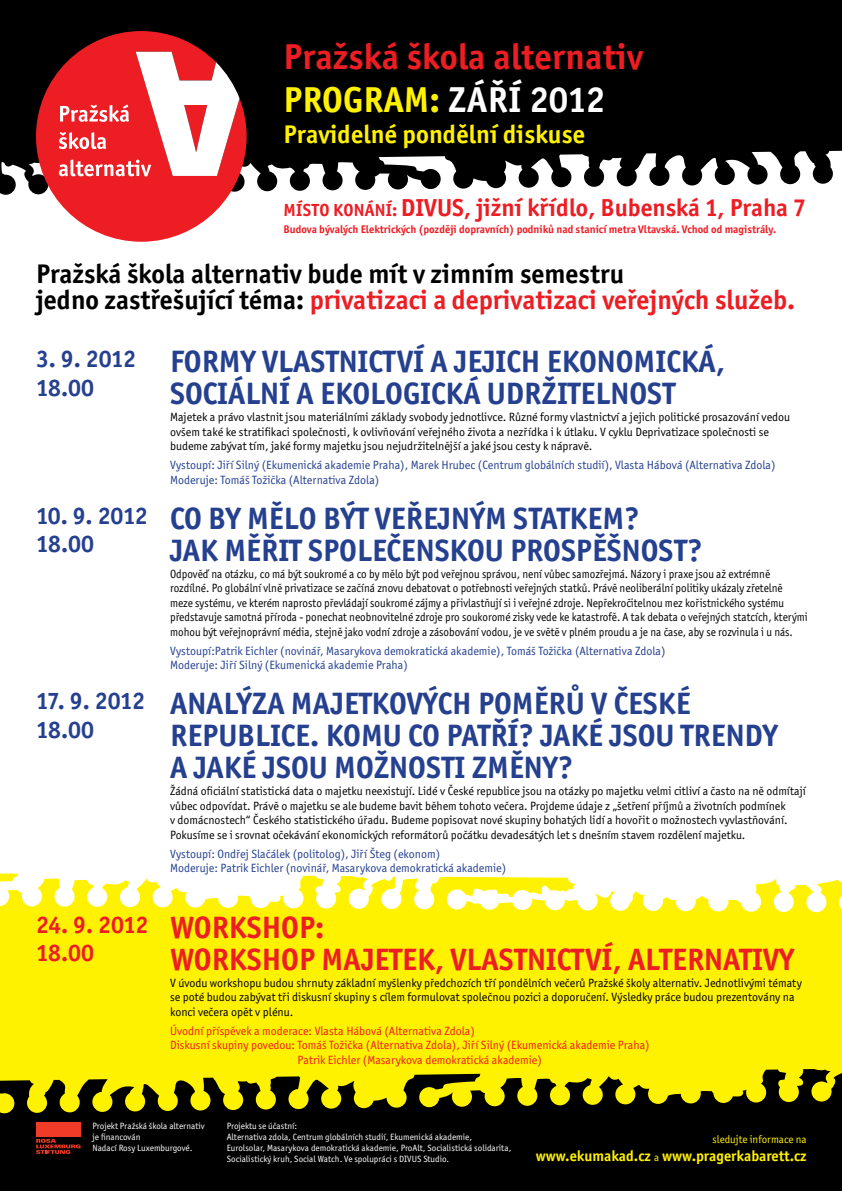
<style>
.page{position:relative;width:842px;height:1191px;background:#000}
.page>*{position:absolute;margin:0;border:0;box-sizing:border-box;transform-origin:0 0}
.t1{font:700 36.1px/43.3px "Officina Sans Itc TOT";letter-spacing:.005em;color:#ed1d24}
.t2{font:700 31px/32px "Officina Sans Itc TOT";color:#25408f}
.t3{font:700 31px/32px "Officina Sans Itc TOT";color:#ed1d24}
.t4{font:700 27px/26px "Officina Sans Itc TOT";color:#000}
.t5{font:700 25.7px "Officina Sans Itc TOT";letter-spacing:.005em;color:#fff200}
.t6{font:700 24.6px "Officina Sans Itc TOT";color:#ed1d24}
.t7{font:700 24px/28.8px "Officina Sans Itc TOT";letter-spacing:-.015em;color:#25408f}
.t8{font:700 24px/28.8px "Officina Sans Itc TOT";letter-spacing:-.02em;color:#ed1d24}
.t9{font:700 17.6px "Officina Sans Itc TOT";color:#ed1d24}
.t10{font:700 15px "Officina Sans Itc TOT";color:#fff200}
.t11{font:12px/14.4px "Officina Sans Itc TOT";color:#000}
.t12{font:12px/14.4px "Officina Sans Itc TOT";color:#000;scale:.93 1}
.t13{font:12px/14.4px "Officina Sans Itc TOT";color:#25408f}
.t14{font:12px "Officina Sans Itc TOT";color:#ed1d24}
.t15{font:700 11px "Officina Sans Itc TOT";color:#ed1d24}
.t16{font:11px "Officina Sans Itc TOT";color:#fff200}
.t17{font:9.1px/10.9px "Officina Sans Itc TOT";color:#fff}
.s1{color:#fff200}
.s2{color:#fff}
.s3{font-size:17.6px}
.s4{color:#ed1d24}
.s5{font-weight:400;font-size:11px}
</style>
<div class="page">
<div style="left:0;top:150px;width:842px;height:717px;background:#fff"></div>
<svg style="left:0;top:867px;width:842px;height:195px;background:#fff327"></svg>
<svg style="left:0;top:1062px;width:842px;height:77px"></svg>
<svg style="left:36px;top:31px;width:211px;height:211px;fill:#ed1d24"></svg>
<svg style="left:59px;top:52px;width:180px;height:124px;background:#eb7277"></svg>
<svg style="left:36px;top:1139px;width:45px;height:15px"></svg>
<div style="left:36px;top:1122px;width:45px;height:15px;background:#ef3b27"></div>
<h1 class="t1" style="left:283px;top:35px;width:361px">Pražská škola alternativ<br><span class="s1">PROGRAM:</span> <span class="s2">ZÁŘÍ 2012</span></h1>
<h3 class="t5" style="left:283px;top:118px;width:303px">Pravidelné pondělní diskuse</h3>
<h3 class="t9" style="left:284px;top:199px;width:22px">Místo</h3>
<h3 class="t9" style="left:333px;top:199px;width:11px">konání</h3>
<h3 class="t6" style="left:392px;top:193px;width:416px"><span class="s3">:</span> DIVUS, jižní křídlo, Bubenská 1, Praha 7</h3>
<p class="t15" style="left:283px;top:222px;width:494px">Budova bývalých Elektrických (později dopravních) podniků nad stanicí metra Vltavská. Vchod od magistrály.</p>
<h3 class="t4" style="left:36px;top:261px;width:760px">Pražská škola alternativ bude mít v zimním semestru<br>jedno zastřešující téma: <span class="s4">privatizaci a deprivatizaci veřejných služeb.</span></h3>
<h3 class="t7" style="left:36px;top:344px;width:102px">3. 9. 2012<br>18.00</h3>
<h2 class="t2" style="left:170px;top:345px;width:556px">FORMY VLASTNICTVÍ A JEJICH EKONOMICKÁ,<br>SOCIÁLNÍ A EKOLOGICKÁ UDRŽITELNOST</h2>
<p class="t11" style="left:170px;top:410px;width:622px">Majetek a právo vlastnit jsou materiálními základy svobody jednotlivce. Různé formy vlastnictví a jejich politické prosazování vedou ovšem také ke stratifikaci společnosti, k ovlivňování veřejného života a nezřídka i k útlaku. V cyklu Deprivatizace společnosti se budeme zabývat tím, jaké formy majetku jsou nejudržitelnější a jaké jsou cesty k nápravě.</p>
<p class="t13" style="left:170px;top:458px;width:607px">Vystoupí: Jiří Silný (Ekumenická akademie Praha), Marek Hrubec (Centrum globálních studií), Vlasta Hábová (Alternativa Zdola)<br>Moderuje: Tomáš Tožička (Alternativa Zdola)</p>
<h3 class="t7" style="left:36px;top:501px;width:113px">10. 9. 2012<br>18.00</h3>
<h2 class="t2" style="left:170px;top:502px;width:534px">CO BY MĚLO BÝT VEŘEJNÝM STATKEM?<br>JAK MĚŘIT SPOLEČENSKOU PROSPĚŠNOST?</h2>
<p class="t12" style="left:170px;top:567px;width:687px">Odpověď na otázku, co má být soukromé a co by mělo být pod veřejnou správou, není vůbec samozřejmá. Názory i praxe jsou až extrémně rozdílné. Po globální vlně privatizace se začíná znovu debatovat o potřebnosti veřejných statků. Právě neoliberální politiky ukázaly zřetelně meze systému, ve kterém naprosto převládají soukromé zájmy a přivlastňují si i veřejné zdroje. Nepřekročitelnou mez kořistnického systému představuje samotná příroda - ponechat neobnovitelné zdroje pro soukoromé zisky vede ke katastrofě. A tak debata o veřejných statcích, kterými mohou být veřejnoprávní média, stejně jako vodní zdroje a zásobování vodou, je ve světě v plném proudu a je na čase, aby se rozvinula i u nás.</p>
<p class="t13" style="left:170px;top:643px;width:497px">Vystoupí:Patrik Eichler (novinář, Masarykova demokratická akademie), Tomáš Tožička (Alternativa Zdola)<br>Moderuje: Jiří Silný (Ekumenická akademie Praha)</p>
<h3 class="t7" style="left:36px;top:686px;width:110px">17. 9. 2012<br>18.00</h3>
<h2 class="t2" style="left:170px;top:687px;width:609px">ANALÝZA MAJETKOVÝCH POMĚRŮ V ČESKÉ<br>REPUBLICE. KOMU CO PATŘÍ? JAKÉ JSOU TRENDY<br>A JAKÉ JSOU MOŽNOSTI ZMĚNY?</h2>
<p class="t11" style="left:170px;top:784px;width:637px">Žádná oficiální statistická data o majetku neexistují. Lidé v České republice jsou na otázky po majetku velmi citliví a často na ně odmítají vůbec odpovídat. Právě o majetku se ale budeme bavit během tohoto večera. Projdeme údaje z „šetření příjmů a životních podmínek<br>v domácnostech“ Českého statistického úřadu. Budeme popisovat nové skupiny bohatých lidí a hovořit o možnostech vyvlastňování.<br>Pokusíme se i srovnat očekávání ekonomických reformátorů počátku devadesátých let s dnešním stavem rozdělení majetku.</p>
<p class="t13" style="left:170px;top:846px;width:338px">Vystoupí: Ondřej Slačálek (politolog), Jiří Šteg (ekonom)<br>Moderuje: Patrik Eichler (novinář, Masarykova demokratická akademie)</p>
<h3 class="t8" style="left:36px;top:910px;width:114px">24. 9. 2012<br>18.00</h3>
<h2 class="t3" style="left:170px;top:911px;width:625px">WORKSHOP:<br>WORKSHOP MAJETEK, VLASTNICTVÍ, ALTERNATIVY</h2>
<p class="t11" style="left:170px;top:975px;width:633px">V úvodu workshopu budou shrnuty základní myšlenky předchozích tří pondělních večerů Pražské školy alternativ. Jednotlivými tématy se poté budou zabývat tři diskusní skupiny s cílem formulovat společnou pozici a doporučení. Výsledky práce budou prezentovány na konci večera opět v plénu.</p>
<p class="t14" style="left:170px;top:1024px;width:306px">Úvodní příspěvek a moderace: Vlasta Hábová (Alternativa Zdola)</p>
<p class="t14" style="left:170px;top:1038px;width:481px">Diskusní skupiny povedou: Tomáš Tožička (Alternativa Zdola), Jiří Silný (Ekumenická akademie Praha)</p>
<p class="t14" style="left:298px;top:1052px;width:246px">Patrik Eichler (Masarykova demokratická akademie)</p>
<p class="t17" style="left:93px;top:1120px;width:114px">Projekt Pražská škola alternativ je financován<br>Nadací Rosy Luxemburgové.</p>
<p class="t17" style="left:227px;top:1120px;width:286px">Projektu se účastní:<br>Alternativa zdola, Centrum globálních studií, Ekumenická akademie, Eurolsolar, Masarykova demokratická akademie, ProAlt, Socialistická solidarita, Socialistický kruh, Social Watch. Ve spolupráci s DIVUS Studio.</p>
<p class="t16" style="left:712px;top:1133px;width:96px">sledujte informace na</p>
<p class="t10" style="left:536px;top:1146px;width:272px">www.ekumakad.cz <span class="s5">a</span> www.pragerkabarett.cz</p>
</div>
